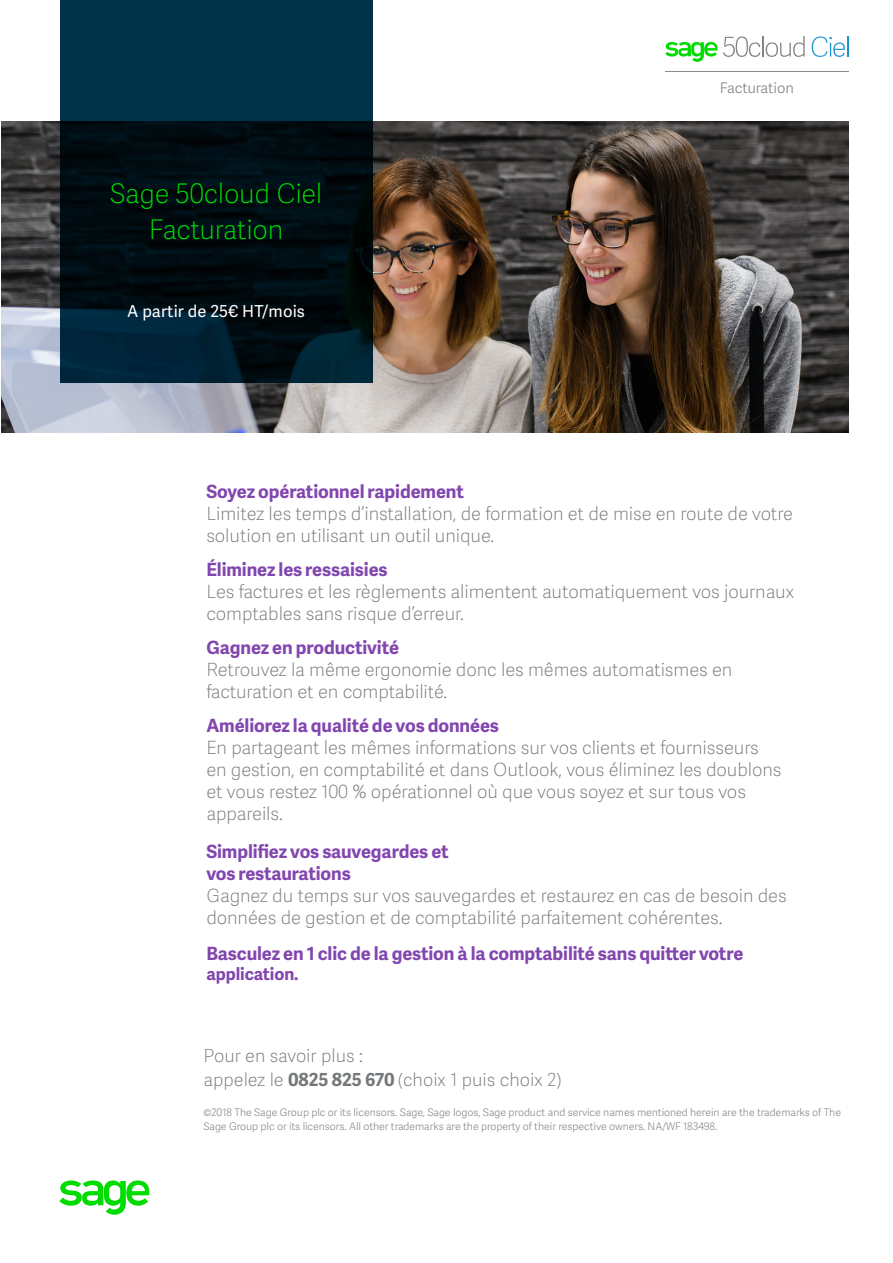
<style>
.page{position:relative;width:893px;height:1263px;background:#fff}
.page>*{position:absolute;margin:0;border:0;box-sizing:border-box;transform-origin:0 0}
.Boxed_Header__Short{font:27px/36px "Adelle Sans SAGE Th";letter-spacing:-.01em;color:#00dc00;text-align:center}
.Bulleted_List{font:18.3px/21.9px "Adelle Sans SAGE Th";letter-spacing:-.005em;color:#75787b}
.Bulleted_List-2{font:700 18.3px "Adelle Sans SAGE";letter-spacing:-.005em;color:#8246af}
.t1{font:18px/24px "Adelle Sans SAGE Th";color:#75787b}
.Bulleted_List-3{font:700 17.1px "Adelle Sans SAGE";letter-spacing:-.005em;color:#8246af}
.Boxed_Descriptor___S{font:16.5px "Adelle Sans SAGE";letter-spacing:.01em;color:#fff}
.Pull_Quote_2{font:14.55px "Adelle Sans SAGE Lt";letter-spacing:-.01em;color:#838380}
.t2{font:10.5px/13.5px "Adelle Sans SAGE Lt";letter-spacing:-.005em;color:#888b8d}
.s1{font-family:"Adelle Sans SAGE";font-weight:700;color:#8246af}
.s2{font-family:"Adelle Sans SAGE";font-weight:700}
</style>
<div class="page">
<svg style="left:59px;top:1181px;width:91px;height:34px"></svg>
<img style="left:1px;top:122px;width:847px;height:310px">
<svg style="left:60px;top:0;width:312px;height:382px"></svg>
<svg style="left:811px;top:36px;width:37px;height:21px"></svg>
<svg style="left:665px;top:36px;width:139px;height:26px"></svg>
<hr style="left:665px;top:71px;width:183px;height:1px;background:#8f8a87">
<p class="Boxed_Header__Short" style="left:110px;top:175px;width:214px">Sage 50cloud Ciel<br>Facturation</p>
<p class="Boxed_Descriptor___S" style="left:127px;top:299px;width:179px">A partir de 25€ HT/mois</p>
<p class="Pull_Quote_2" style="left:719px;top:78px;width:75px">Facturation</p>
<p class="Bulleted_List" style="left:206px;top:480px;width:588px"><span class="s1">Soyez opérationnel rapidement<br></span>Limitez les temps d’installation, de formation et de mise en route de votre solution en utilisant un outil unique.</p>
<p class="Bulleted_List" style="left:206px;top:558px;width:589px"><span class="s1">Éliminez les ressaisies<br></span>Les factures et les règlements alimentent automatiquement vos journaux comptables sans risque d’erreur.</p>
<p class="Bulleted_List" style="left:206px;top:636px;width:527px"><span class="s1">Gagnez en productivité<br></span>Retrouvez la même ergonomie donc les mêmes automatismes en facturation et en comptabilité.</p>
<p class="Bulleted_List" style="left:206px;top:714px;width:576px"><span class="s1">Améliorez la qualité de vos données<br></span>En partageant les mêmes informations sur vos clients et fournisseurs en gestion, en comptabilité et dans Outlook, vous éliminez les doublons et vous restez 100 % opérationnel où que vous soyez et sur tous vos appareils.</p>
<p class="Bulleted_List" style="left:206px;top:840px;width:582px"><span class="s1">Simplifiez vos sauvegardes et<br>vos restaurations<br></span>Gagnez du temps sur vos sauvegardes et restaurez en cas de besoin des données de gestion et de comptabilité parfaitement cohérentes.</p>
<p class="Bulleted_List-2" style="left:206px;top:940px;width:538px">Basculez en 1 clic de la gestion à la comptabilité sans quitter votre</p>
<p class="Bulleted_List-3" style="left:206px;top:962px;width:94px">application.</p>
<p class="t1" style="left:203px;top:1043px;width:359px">Pour en savoir plus :<br>appelez le <span class="s2">0825 825 670</span> (choix 1 puis choix 2)</p>
<p class="t2" style="left:203px;top:1105px;width:639px">©2018 The Sage Group plc or its licensors. Sage, Sage logos, Sage product and service names mentioned herein are the trademarks of The<br>Sage Group plc or its licensors. All other trademarks are the property of their respective owners. NA/WF 183498.</p>
</div>
